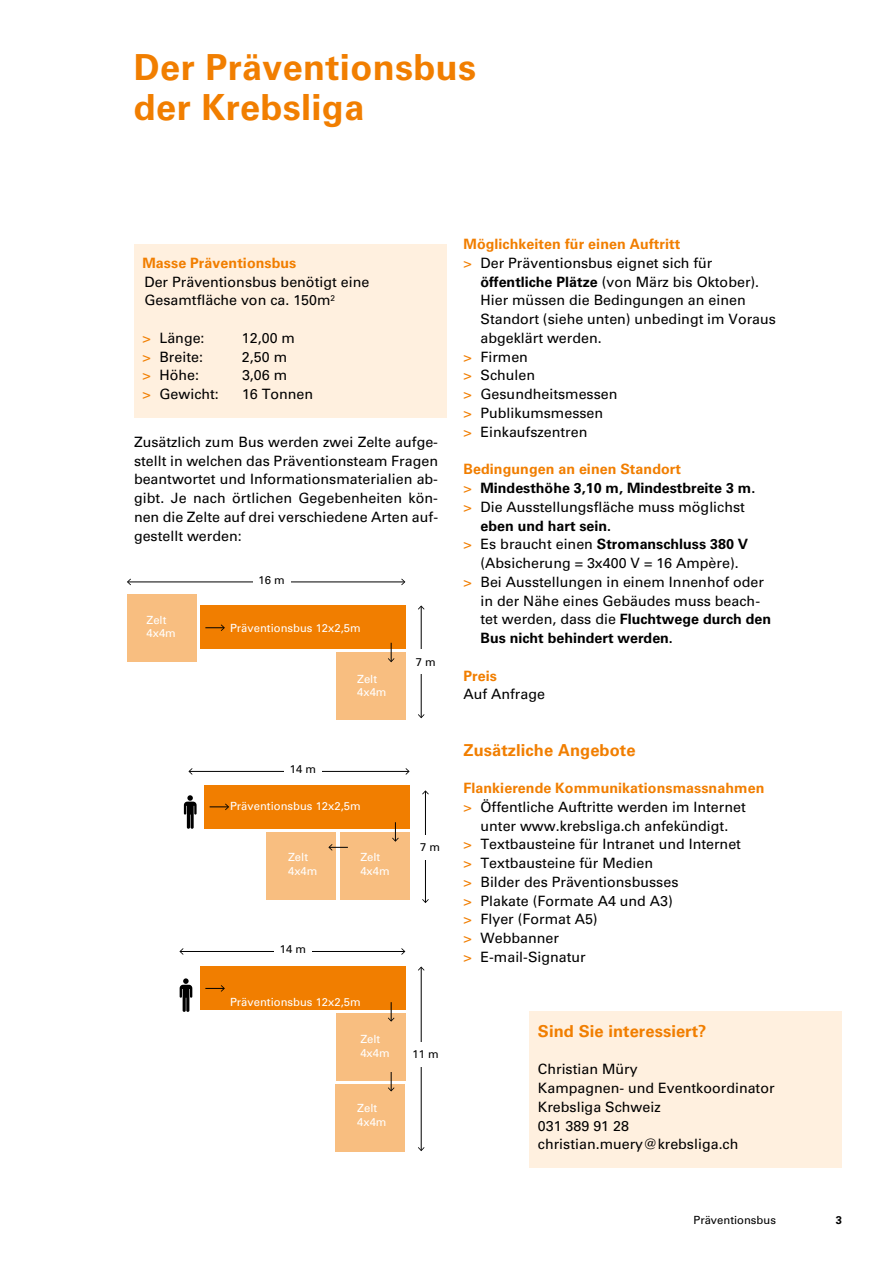
<style>
.page{position:relative;width:893px;height:1263px;background:#fff}
.page>*{position:absolute;margin:0;border:0;box-sizing:border-box;transform-origin:0 0}
.t1{font:700 36px/40.5px "Univers";letter-spacing:.01em;color:#f17e00}
.t2{font:700 16.5px "Univers";letter-spacing:.005em;color:#f17e00}
.t3{font:14.25px/18.8px "Univers";color:#000}
.t4{font:700 14.25px "Univers";color:#000}
.t5{font:700 14.25px "Univers";letter-spacing:.005em;color:#f17e00}
.t6{font:11.25px/13.5px "Univers";color:#fff}
.t7{font:11.25px "Univers";color:#000}
.t8{font:700 11.25px "Univers";color:#000}
.s1{color:#f17e00}
.s2{font-weight:700}
.s3{font-weight:400;color:#f17e00}
.s4{font-weight:400}
</style>
<div class="page">
<div style="left:529px;top:1011px;width:313px;height:157px;background:#fff0df"></div>
<div style="left:134px;top:245px;width:312px;height:173px;background:#fff0df"></div>
<div style="left:200px;top:605px;width:205px;height:44px;background:#f17e00"></div>
<div style="left:336px;top:652px;width:69px;height:68px;background:#f8be80"></div>
<div style="left:127px;top:594px;width:70px;height:67px;background:#f8be80"></div>
<hr style="left:128px;top:581px;width:276px;height:1px;background:#000">
<svg style="left:127px;top:579px;width:4px;height:6px"></svg>
<svg style="left:401px;top:579px;width:4px;height:6px"></svg>
<svg style="left:205px;top:624px;width:20px;height:7px"></svg>
<svg style="left:388px;top:643px;width:6px;height:19px"></svg>
<hr style="left:421px;top:606px;width:1px;height:111px;background:#000">
<svg style="left:418px;top:714px;width:6px;height:4px"></svg>
<svg style="left:418px;top:605px;width:6px;height:5px"></svg>
<div style="left:253px;top:576px;width:37px;height:16px;background:#fff"></div>
<div style="left:407px;top:650px;width:37px;height:24px;background:#fff"></div>
<div style="left:204px;top:785px;width:206px;height:44px;background:#f17e00"></div>
<div style="left:340px;top:832px;width:70px;height:67px;background:#f8be80"></div>
<div style="left:266px;top:832px;width:70px;height:67px;background:#f8be80"></div>
<hr style="left:189px;top:771px;width:220px;height:1px;background:#000">
<svg style="left:188px;top:768px;width:5px;height:7px"></svg>
<svg style="left:405px;top:768px;width:5px;height:7px"></svg>
<svg style="left:210px;top:803px;width:19px;height:7px"></svg>
<svg style="left:392px;top:822px;width:7px;height:20px"></svg>
<svg style="left:328px;top:844px;width:20px;height:7px"></svg>
<hr style="left:425px;top:791px;width:1px;height:111px;background:#000">
<svg style="left:422px;top:899px;width:7px;height:4px"></svg>
<svg style="left:422px;top:790px;width:7px;height:4px"></svg>
<svg style="left:184px;top:795px;width:13px;height:34px"></svg>
<div style="left:284px;top:764px;width:38px;height:16px;background:#fff"></div>
<div style="left:411px;top:835px;width:38px;height:24px;background:#fff"></div>
<div style="left:200px;top:966px;width:205px;height:44px;background:#f17e00"></div>
<div style="left:336px;top:1013px;width:69px;height:68px;background:#f8be80"></div>
<div style="left:335px;top:1084px;width:70px;height:67px;background:#f8be80"></div>
<hr style="left:180px;top:951px;width:224px;height:1px;background:#000">
<svg style="left:179px;top:948px;width:5px;height:7px"></svg>
<svg style="left:401px;top:948px;width:4px;height:7px"></svg>
<svg style="left:205px;top:985px;width:20px;height:7px"></svg>
<svg style="left:388px;top:1002px;width:6px;height:20px"></svg>
<svg style="left:388px;top:1072px;width:6px;height:19px"></svg>
<hr style="left:421px;top:967px;width:1px;height:183px;background:#000">
<svg style="left:418px;top:1147px;width:6px;height:4px"></svg>
<svg style="left:418px;top:966px;width:6px;height:5px"></svg>
<svg style="left:180px;top:978px;width:12px;height:34px"></svg>
<div style="left:274px;top:944px;width:37px;height:16px;background:#fff"></div>
<div style="left:407px;top:1042px;width:37px;height:24px;background:#fff"></div>
<h1 class="t1" style="left:134px;top:47px;width:344px">Der Präventionsbus der Krebsliga</h1>
<p class="t5" style="left:142px;top:255px;width:155px">Masse Präventionsbus</p>
<p class="t3" style="left:144px;top:272px;width:226px">Der Präventionsbus benötigt eine<br>Gesamtfläche von ca. 150m<sup>2</sup></p>
<p class="t3" style="left:142px;top:329px;width:64px"><span class="s1">&gt;</span> Länge:</p>
<p class="t3" style="left:242px;top:329px;width:55px">12,00 m</p>
<p class="t3" style="left:142px;top:347px;width:62px"><span class="s1">&gt;</span> Breite:</p>
<p class="t3" style="left:242px;top:347px;width:47px">2,50 m</p>
<p class="t3" style="left:142px;top:366px;width:58px"><span class="s1">&gt;</span> Höhe:</p>
<p class="t3" style="left:242px;top:366px;width:47px">3,06 m</p>
<p class="t3" style="left:142px;top:385px;width:78px"><span class="s1">&gt;</span> Gewicht:</p>
<p class="t3" style="left:242px;top:385px;width:73px">16 Tonnen</p>
<p class="t3" style="left:134px;top:432px;width:306px;text-align:justify">Zusätzlich zum Bus werden zwei Zelte aufge&shy;stellt in welchen das Präventionsteam Fragen beantwortet und Informationsmaterialien ab&shy;gibt. Je nach örtlichen Gegebenheiten kön&shy;nen die Zelte auf drei verschiedene Arten auf&shy;gestellt werden:</p>
<p class="t6" style="left:146px;top:613px;width:31px">Zelt<br>4x4m</p>
<p class="t7" style="left:258px;top:574px;width:28px">16 m</p>
<p class="t6" style="left:230px;top:621px;width:132px">Präventionsbus 12x2,5m</p>
<p class="t7" style="left:290px;top:762px;width:28px">14 m</p>
<p class="t6" style="left:357px;top:672px;width:31px">Zelt<br>4x4m</p>
<p class="t6" style="left:230px;top:800px;width:132px">Präventionsbus 12x2,5m</p>
<p class="t6" style="left:288px;top:850px;width:31px">Zelt<br>4x4m</p>
<p class="t6" style="left:360px;top:850px;width:31px">Zelt<br>4x4m</p>
<p class="t7" style="left:416px;top:655px;width:22px">7 m</p>
<p class="t7" style="left:420px;top:841px;width:22px">7 m</p>
<p class="t7" style="left:280px;top:942px;width:28px">14 m</p>
<p class="t6" style="left:230px;top:995px;width:132px">Präventionsbus 12x2,5m</p>
<p class="t6" style="left:360px;top:1032px;width:31px">Zelt<br>4x4m</p>
<p class="t6" style="left:357px;top:1101px;width:31px">Zelt<br>4x4m</p>
<p class="t7" style="left:413px;top:1048px;width:28px">11 m</p>
<p class="t5" style="left:463px;top:236px;width:218px">Möglichkeiten für einen Auftritt</p>
<p class="t3" style="left:463px;top:254px;width:251px"><span class="s1">&gt;</span> Der Präventionsbus eignet sich für</p>
<p class="t3" style="left:480px;top:272px;width:280px"><span class="s2">öffentliche Plätze</span> (von März bis Oktober).</p>
<p class="t3" style="left:480px;top:291px;width:267px">Hier müssen die Bedingungen an einen</p>
<p class="t3" style="left:480px;top:310px;width:297px">Standort (siehe unten) unbedingt im Voraus</p>
<p class="t3" style="left:480px;top:329px;width:123px">abgeklärt werden.</p>
<p class="t3" style="left:463px;top:347px;width:66px"><span class="s1">&gt;</span> Firmen</p>
<p class="t3" style="left:463px;top:366px;width:73px"><span class="s1">&gt;</span> Schulen</p>
<p class="t3" style="left:463px;top:385px;width:155px"><span class="s1">&gt;</span> Gesundheitsmessen</p>
<p class="t3" style="left:463px;top:404px;width:141px"><span class="s1">&gt;</span> Publikumsmessen</p>
<p class="t3" style="left:463px;top:422px;width:125px"><span class="s1">&gt;</span> Einkaufszentren</p>
<p class="t5" style="left:463px;top:461px;width:219px">Bedingungen an einen Standort</p>
<p class="t4" style="left:463px;top:480px;width:293px"><span class="s3">&gt;</span> Mindesthöhe 3,10 m, Mindestbreite 3 m.</p>
<p class="t3" style="left:463px;top:497px;width:283px"><span class="s1">&gt;</span> Die Ausstellungsfläche muss möglichst</p>
<p class="t4" style="left:480px;top:517px;width:132px">eben und hart sein.</p>
<p class="t4" style="left:463px;top:536px;width:286px"><span class="s3">&gt;</span> <span class="s4">Es braucht einen</span> Stromanschluss 380 V</p>
<p class="t3" style="left:480px;top:554px;width:260px">(Absicherung = 3x400 V = 16 Ampère).</p>
<p class="t3" style="left:463px;top:572px;width:302px"><span class="s1">&gt;</span> Bei Ausstellungen in einem Innenhof oder</p>
<p class="t3" style="left:480px;top:591px;width:281px">in der Nähe eines Gebäudes muss beach-</p>
<p class="t4" style="left:480px;top:611px;width:292px"><span class="s4">tet werden, dass die</span> Fluchtwege durch den</p>
<p class="t4" style="left:480px;top:630px;width:194px">Bus nicht behindert werden.</p>
<p class="t5" style="left:463px;top:667px;width:35px">Preis</p>
<p class="t3" style="left:463px;top:685px;width:83px">Auf Anfrage</p>
<p class="t2" style="left:463px;top:740px;width:174px">Zusätzliche Angebote</p>
<p class="t5" style="left:463px;top:780px;width:302px">Flankierende Kommunikationsmassnahmen</p>
<p class="t3" style="left:463px;top:797px;width:284px"><span class="s1">&gt;</span> Öffentliche Auftritte werden im Internet</p>
<p class="t3" style="left:480px;top:816px;width:249px">unter www.krebsliga.ch anfekündigt.</p>
<p class="t3" style="left:463px;top:835px;width:279px"><span class="s1">&gt;</span> Textbausteine für Intranet und Internet</p>
<p class="t3" style="left:463px;top:854px;width:191px"><span class="s1">&gt;</span> Textbausteine für Medien</p>
<p class="t3" style="left:463px;top:872px;width:216px"><span class="s1">&gt;</span> Bilder des Präventionsbusses</p>
<p class="t3" style="left:463px;top:891px;width:211px"><span class="s1">&gt;</span> Plakate (Formate A4 und A3)</p>
<p class="t3" style="left:463px;top:910px;width:136px"><span class="s1">&gt;</span> Flyer (Format A5)</p>
<p class="t3" style="left:463px;top:929px;width:97px"><span class="s1">&gt;</span> Webbanner</p>
<p class="t3" style="left:463px;top:947px;width:124px"><span class="s1">&gt;</span> E-mail-Signatur</p>
<p class="t2" style="left:538px;top:1021px;width:170px">Sind Sie interessiert?</p>
<p class="t3" style="left:538px;top:1060px;width:238px">Christian Müry<br>Kampagnen- und Eventkoordinator<br>Krebsliga Schweiz<br>031 389 91 28 christian.muery@krebsliga.ch</p>
<p class="t7" style="left:693px;top:1214px;width:84px">Präventionsbus</p>
<p class="t8" style="left:836px;top:1214px;width:8px">3</p>
</div>
